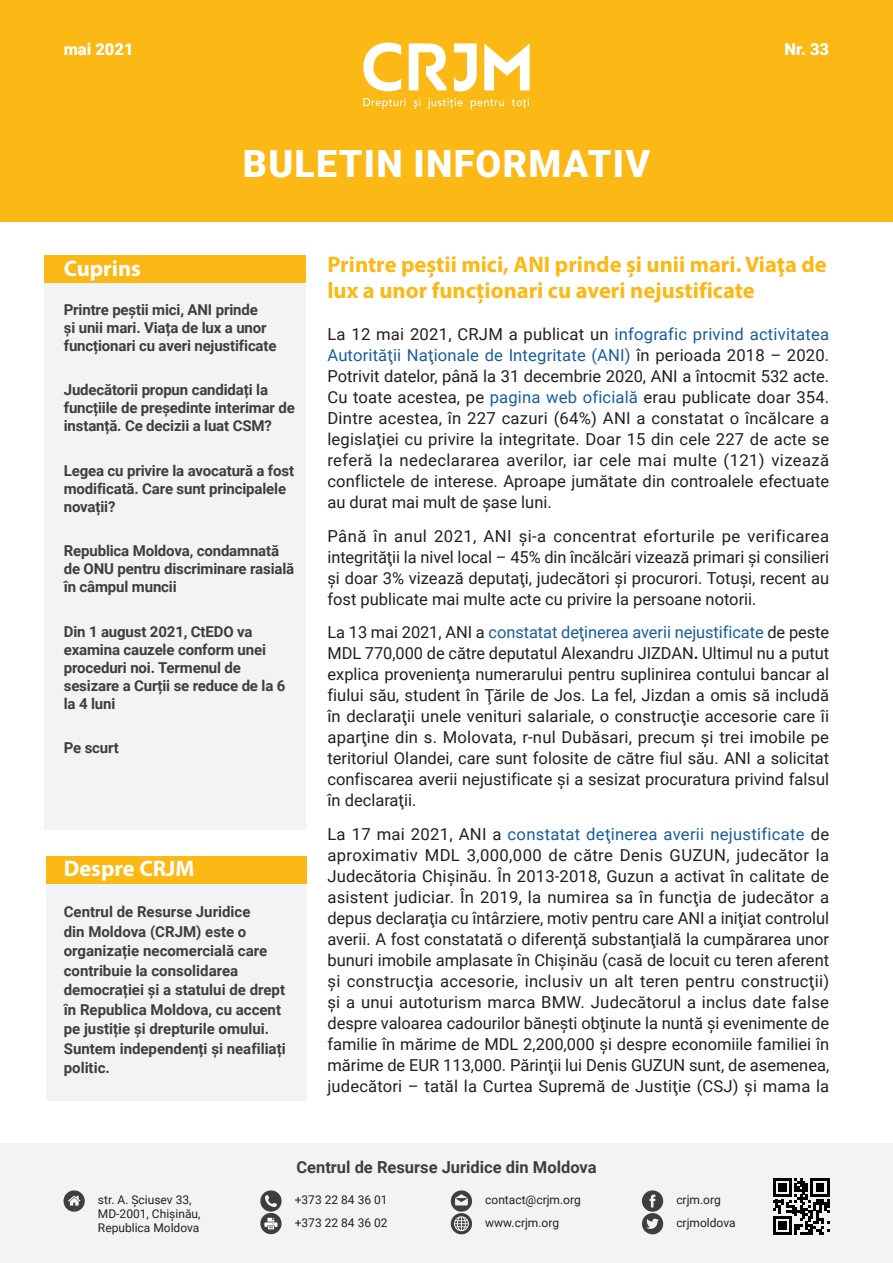
<style>
.page{position:relative;width:893px;height:1263px;background:#fff}
.page>*{position:absolute;margin:0;border:0;box-sizing:border-box;transform-origin:0 0}
.t1{font:900 37.5px "Roboto";letter-spacing:.035em;color:#fff}
.t2{font:700 22.5px/25.5px "Myriad Pro";color:#fcb814}
.title_white{font:700 22.5px "Myriad Pro";color:#fff}
.text{font:16.5px/21px "Roboto";color:#231f20;text-align:justify}
.t3{font:700 16.5px "Roboto";color:#3e3e3f}
.t4{font:900 16.5px "Roboto";color:#fff}
.cuprins{font:700 15px/18px "Roboto";letter-spacing:-.01em;color:#3e3e3f}
.t5{font:12px/23px "Roboto";color:#231f20}
.s1{color:#175d9e}
.s2{font-weight:700}
</style>
<div class="page">
<div style="left:46px;top:856px;width:260px;height:244px;background:#f2f3f4"></div>
<div style="left:46px;top:856px;width:260px;height:28px;background:#fcb814"></div>
<div style="left:0;top:0;width:893px;height:221px;background:#fcb814"></div>
<svg style="left:363px;top:43px;width:167px;height:49px"></svg>
<svg style="left:363px;top:98px;width:43px;height:11px"></svg>
<svg style="left:414px;top:98px;width:6px;height:11px"></svg>
<svg style="left:428px;top:98px;width:35px;height:11px"></svg>
<svg style="left:471px;top:99px;width:33px;height:10px"></svg>
<svg style="left:511px;top:98px;width:18px;height:11px"></svg>
<div style="left:45px;top:255px;width:261px;height:575px;background:#f2f3f4"></div>
<div style="left:45px;top:255px;width:261px;height:28px;background:#fcb814"></div>
<div style="left:0;top:1144px;width:893px;height:119px;background:#f2f3f4"></div>
<svg style="left:64px;top:1190px;width:21px;height:22px"></svg>
<svg style="left:260px;top:1190px;width:22px;height:22px"></svg>
<svg style="left:260px;top:1213px;width:22px;height:21px"></svg>
<svg style="left:264px;top:1218px;width:13px;height:11px"></svg>
<svg style="left:451px;top:1190px;width:21px;height:44px"></svg>
<svg style="left:642px;top:1190px;width:21px;height:44px"></svg>
<svg style="left:773px;top:1178px;width:56px;height:57px"></svg>
<p class="t4" style="left:64px;top:37px;width:71px">mai 2021</p>
<p class="t4" style="left:784px;top:37px;width:46px">Nr. 33</p>
<p class="t1" style="left:243px;top:138px;width:409px">BULETIN INFORMATIV</p>
<p class="title_white" style="left:64px;top:253px;width:79px">Cuprins</p>
<p class="cuprins" style="left:64px;top:300px;width:214px">Printre peștii mici, ANI prinde<br>și unii mari. Viața de lux a unor funcționari cu averi nejustificate</p>
<p class="cuprins" style="left:64px;top:380px;width:233px">Judecătorii propun candidați la funcțiile de președinte interimar de instanță. Ce decizii a luat CSM?</p>
<p class="cuprins" style="left:64px;top:461px;width:232px">Legea cu privire la avocatură a fost modificată. Care sunt principalele novații?</p>
<p class="cuprins" style="left:64px;top:541px;width:232px">Republica Moldova, condamnată de ONU pentru discriminare rasială în câmpul muncii</p>
<p class="cuprins" style="left:64px;top:622px;width:223px">Din 1 august 2021, CtEDO va examina cauzele conform unei proceduri noi. Termenul de sesizare a Curții se reduce de la 6 la 4 luni</p>
<p class="cuprins" style="left:64px;top:738px;width:57px">Pe scurt</p>
<p class="title_white" style="left:64px;top:854px;width:132px">Despre CRJM</p>
<p class="cuprins" style="left:64px;top:901px;width:223px;line-height:19.5px">Centrul de Resurse Juridice<br>din Moldova (CRJM) este o organizație necomercială care contribuie la consolidarea democrației și a statului de drept în Republica Moldova, cu accent pe justiție și drepturile omului.<br>Suntem independenți și neafiliați politic.</p>
<p class="t2" style="left:327px;top:251px;width:501px">Printre peștii mici, ANI prinde și unii mari. Viaţa de lux a unor funcționari cu averi nejustificate</p>
<p class="text" style="left:327px;top:323px;width:503px">La 12 mai 2021, CRJM a publicat un <span class="s1">infografic privind activitatea Autorităţii Naţionale de Integritate (ANI)</span> în perioada 2018 – 2020.<br>Potrivit datelor, până la 31 decembrie 2020, ANI a întocmit 532 acte.<br>Cu toate acestea, pe <span class="s1">pagina web oficială</span> erau publicate doar 354.<br>Dintre acestea, în 227 cazuri (64%) ANI a constatat o încălcare a legislaţiei cu privire la integritate. Doar 15 din cele 227 de acte se referă la nedeclararea averilor, iar cele mai multe (121) vizează conflictele de interese. Aproape jumătate din controalele efectuate au durat mai mult de șase luni.</p>
<p class="text" style="left:327px;top:525px;width:503px">Până în anul 2021, ANI și-a concentrat eforturile pe verificarea integrităţii la nivel local – 45% din încălcări vizează primari și consilieri și doar 3% vizează deputaţi, judecători și procurori. Totuși, recent au fost publicate mai multe acte cu privire la persoane notorii.</p>
<p class="text" style="left:327px;top:621px;width:503px">La 13 mai 2021, ANI a <span class="s1">constatat deţinerea averii nejustificate</span> de peste MDL 770,000 de către deputatul Alexandru JIZDAN<span class="s2">.</span> Ultimul nu a putut explica provenienţa numerarului pentru suplinirea contului bancar al fiului său, student în Ţările de Jos. La fel, Jizdan a omis să includă în declaraţii unele venituri salariale, o construcţie accesorie care îi aparţine din s. Molovata, r-nul Dubăsari, precum și trei imobile pe teritoriul Olandei, care sunt folosite de către fiul său. ANI a solicitat confiscarea averii nejustificate și a sesizat procuratura privind falsul în declaraţii.</p>
<p class="text" style="left:327px;top:823px;width:503px">La 17 mai 2021, ANI a <span class="s1">constatat deţinerea averii nejustificate</span> de aproximativ MDL 3,000,000 de către Denis GUZUN, judecător la Judecătoria Chișinău. În 2013-2018, Guzun a activat în calitate de asistent judiciar. În 2019, la numirea sa în funcţia de judecător a depus declaraţia cu întârziere, motiv pentru care ANI a iniţiat controlul averii. A fost constatată o diferenţă substanţială la cumpărarea unor bunuri imobile amplasate în Chișinău (casă de locuit cu teren aferent și construcţia accesorie, inclusiv un alt teren pentru construcţii) și a unui autoturism marca BMW. Judecătorul a inclus date false despre valoarea cadourilor bănești obţinute la nuntă și evenimente de familie în mărime de MDL 2,200,000 și despre economiile familiei în mărime de EUR 113,000. Părinţii lui Denis GUZUN sunt, de asemenea, judecători – tatăl la Curtea Supremă de Justiţie (CSJ) și mama la</p>
<p class="t3" style="left:296px;top:1155px;width:302px">Centrul de Resurse Juridice din Moldova</p>
<p class="t5" style="left:98px;top:1192px;width:104px;line-height:14.4px">str. A. Șciusev 33,<br>MD-2001, Chișinău,<br>Republica Moldova</p>
<p class="t5" style="left:295px;top:1187px;width:94px">+373 22 84 36 01 +373 22 84 36 02</p>
<p class="t5" style="left:485px;top:1187px;width:97px">contact@crjm.org www.crjm.org</p>
<p class="t5" style="left:676px;top:1187px;width:61px">crjm.org crjmoldova</p>
</div>
